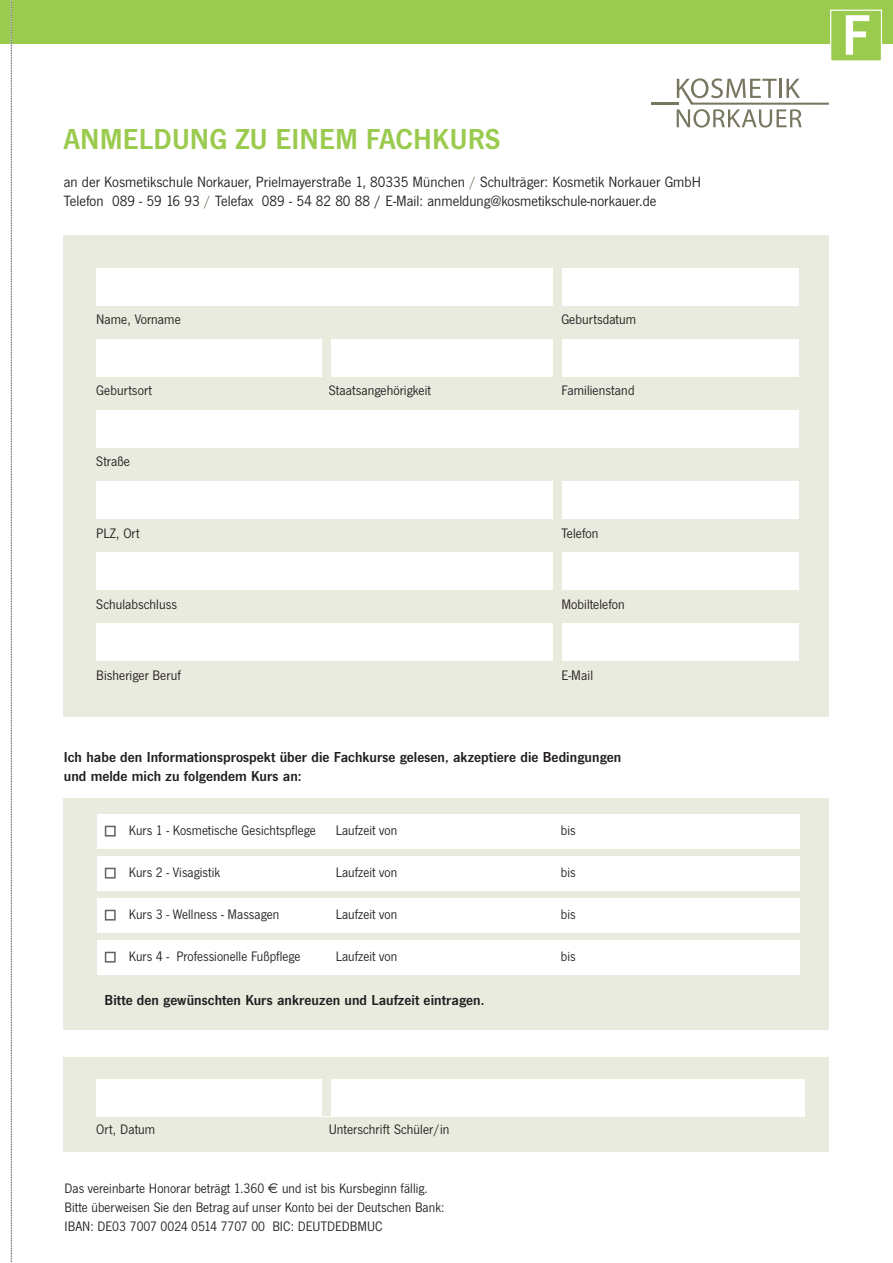
<style>
.page{position:relative;width:893px;height:1263px;background:#fff}
.page>*{position:absolute;margin:0;border:0;box-sizing:border-box;transform-origin:0 0}
.t1{font:600 59.1px "News Gothic T";color:#fff}
.t2{font:600 30px "News Gothic T";letter-spacing:.005em;color:#9acb4e}
.t3{font:15.45px/19.5px "News Gothic T";color:#231f20}
.t4{font:600 15px/18.8px "News Gothic T";letter-spacing:.005em;color:#231f20}
.t5{font:14.25px/18.8px "News Gothic T";letter-spacing:.005em;color:#231f20}
.t6{font:14.25px "News Gothic T";letter-spacing:.005em;color:#231c1e}
.s1{color:#787661}
.s2{font-family:"Euro Sans"}
</style>
<div class="page">
<div style="left:0;top:0;width:893px;height:43px;background:#9acb4e"></div>
<div style="left:64px;top:236px;width:765px;height:481px;background:#e9ebdf"></div>
<div style="left:64px;top:797px;width:765px;height:232px;background:#e9ebdf"></div>
<div style="left:64px;top:1057px;width:765px;height:95px;background:#e9ebdf"></div>
<div style="left:96px;top:268px;width:703px;height:37px;background:#fff"></div>
<div style="left:97px;top:814px;width:702px;height:34px;background:#fff"></div>
<div style="left:97px;top:856px;width:702px;height:34px;background:#fff"></div>
<div style="left:97px;top:898px;width:702px;height:34px;background:#fff"></div>
<div style="left:97px;top:941px;width:702px;height:34px;background:#fff"></div>
<div style="left:96px;top:1079px;width:709px;height:37px;background:#fff"></div>
<div style="left:96px;top:339px;width:703px;height:37px;background:#fff"></div>
<div style="left:96px;top:410px;width:703px;height:38px;background:#fff"></div>
<div style="left:96px;top:481px;width:703px;height:38px;background:#fff"></div>
<div style="left:96px;top:552px;width:703px;height:38px;background:#fff"></div>
<div style="left:96px;top:623px;width:703px;height:38px;background:#fff"></div>
<div style="left:105px;top:826px;width:11px;height:10px;border:2px solid #636164"></div>
<div style="left:105px;top:868px;width:11px;height:10px;border:2px solid #636164"></div>
<div style="left:105px;top:910px;width:11px;height:10px;border:2px solid #636164"></div>
<div style="left:105px;top:952px;width:11px;height:10px;border:2px solid #636164"></div>
<div style="left:322px;top:1067px;width:8px;height:49px;background:#e9ebdf"></div>
<div style="left:553px;top:264px;width:8px;height:49px;background:#e9ebdf"></div>
<div style="left:322px;top:333px;width:8px;height:49px;background:#e9ebdf"></div>
<div style="left:553px;top:333px;width:8px;height:49px;background:#e9ebdf"></div>
<div style="left:553px;top:475px;width:8px;height:49px;background:#e9ebdf"></div>
<div style="left:553px;top:546px;width:8px;height:49px;background:#e9ebdf"></div>
<div style="left:553px;top:618px;width:8px;height:49px;background:#e9ebdf"></div>
<hr style="left:652px;top:103px;width:27px;height:2px;background:#787661">
<svg style="left:677px;top:78px;width:152px;height:50px"></svg>
<svg style="left:11px;top:0;width:1px;height:1263px"></svg>
<div style="left:831px;top:10px;width:50px;height:51px;background:#9acb4e"></div>
<div style="left:830px;top:10px;width:52px;height:52px;border:1px solid #fff"></div>
<h2 class="t2" style="left:64px;top:122px;width:438px">ANMELDUNG ZU EINEM FACHKURS</h2>
<p class="t3" style="left:64px;top:172px;width:639px">an der Kosmetikschule Norkauer, Prielmayerstraße 1, 80335 München <span class="s1">/</span> Schulträger: Kosmetik Norkauer GmbH<br>Telefon 089 - 59 16 93 <span class="s1">/</span> Telefax 089 - 54 82 80 88 / E-Mail: anmeldung@kosmetikschule-norkauer.de</p>
<p class="t6" style="left:96px;top:311px;width:86px">Name, Vorname</p>
<p class="t6" style="left:561px;top:311px;width:76px">Geburtsdatum</p>
<p class="t6" style="left:96px;top:382px;width:57px">Geburtsort</p>
<p class="t6" style="left:329px;top:382px;width:104px">Staatsangehörigkeit</p>
<p class="t6" style="left:561px;top:382px;width:75px">Familienstand</p>
<p class="t6" style="left:96px;top:453px;width:35px">Straße</p>
<p class="t6" style="left:96px;top:524px;width:45px">PLZ, Ort</p>
<p class="t6" style="left:561px;top:524px;width:39px">Telefon</p>
<p class="t6" style="left:96px;top:595px;width:82px">Schulabschluss</p>
<p class="t6" style="left:561px;top:595px;width:65px">Mobiltelefon</p>
<p class="t6" style="left:96px;top:667px;width:86px">Bisheriger Beruf</p>
<p class="t6" style="left:561px;top:667px;width:33px">E-Mail</p>
<p class="t4" style="left:64px;top:747px;width:559px">Ich habe den Informationsprospekt über die Fachkurse gelesen, akzeptiere die Bedingungen und melde mich zu folgendem Kurs an:</p>
<p class="t5" style="left:129px;top:821px;width:189px">Kurs 1 - Kosmetische Gesichtspflege</p>
<p class="t5" style="left:336px;top:821px;width:63px">Laufzeit von</p>
<p class="t5" style="left:561px;top:821px;width:16px">bis</p>
<p class="t5" style="left:129px;top:863px;width:93px">Kurs 2 - Visagistik</p>
<p class="t5" style="left:336px;top:863px;width:63px">Laufzeit von</p>
<p class="t5" style="left:561px;top:863px;width:16px">bis</p>
<p class="t5" style="left:129px;top:905px;width:152px">Kurs 3 - Wellness - Massagen</p>
<p class="t5" style="left:336px;top:905px;width:63px">Laufzeit von</p>
<p class="t5" style="left:561px;top:905px;width:16px">bis</p>
<p class="t5" style="left:129px;top:947px;width:173px">Kurs 4 - Professionelle Fußpflege</p>
<p class="t5" style="left:336px;top:947px;width:63px">Laufzeit von</p>
<p class="t5" style="left:561px;top:947px;width:16px">bis</p>
<p class="t4" style="left:105px;top:990px;width:381px">Bitte den gewünschten Kurs ankreuzen und Laufzeit eintragen.</p>
<p class="t5" style="left:96px;top:1120px;width:60px">Ort, Datum</p>
<p class="t5" style="left:329px;top:1120px;width:122px">Unterschrift Schüler/in</p>
<p class="t5" style="left:65px;top:1179px;width:381px">Das vereinbarte Honorar beträgt 1.360 <span class="s2">€</span> und ist bis Kursbeginn fällig.<br>Bitte überweisen Sie den Betrag auf unser Konto bei der Deutschen Bank:<br>IBAN: DE03 7007 0024 0514 7707 00 BIC: DEUTDEDBMUC</p>
<h1 class="t1" style="left:842px;top:1px;width:30px">F</h1>
</div>
